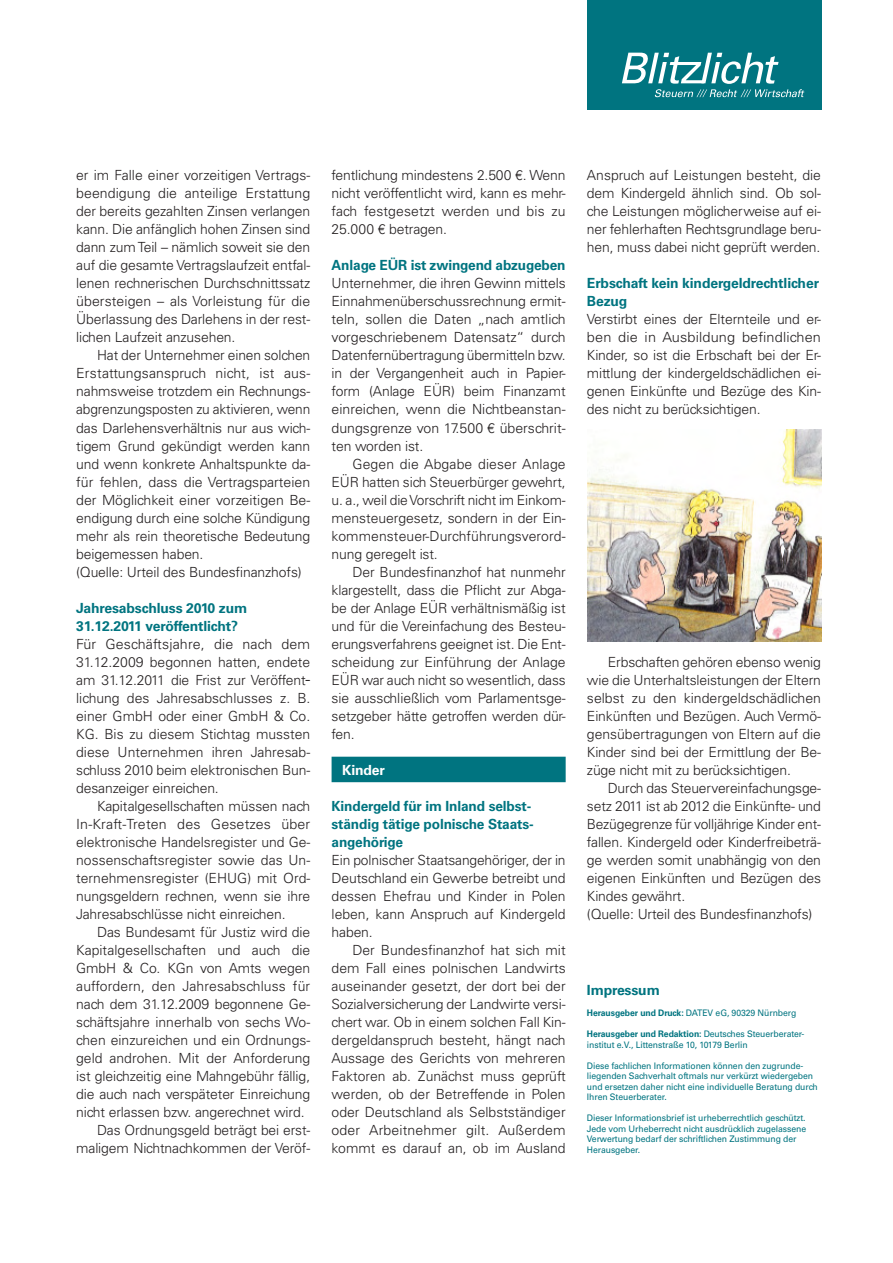
<style>
.page{position:relative;width:893px;height:1263px;background:#fff}
.page>*{position:absolute;margin:0;border:0;box-sizing:border-box;transform-origin:0 0}
.Grundtext{font:300 13.95px/18px "Univers LT Std";letter-spacing:-.01em;color:#231f20;text-align:justify}
.Überschrift{font:700 13.95px/18px "Univers LT Std";letter-spacing:-.01em;color:#007480}
.Rubrikbalken{font:700 13.95px "Univers LT Std";letter-spacing:-.01em;color:#fff}
.t1{font:9px/10.5px "Univers LT Std";letter-spacing:-.01em;color:#007480;scale:.96 1}
.s1{font-weight:700}
</style>
<div class="page">
<div style="left:586px;top:0;width:234px;height:109px;background:#007480"></div>
<svg style="left:622px;top:53px;width:182px;height:44px"></svg>
<div style="left:331px;top:756px;width:234px;height:26px;background:#007480"></div>
<img style="left:587px;top:429px;width:234px;height:212px">
<p class="Grundtext" style="left:76px;top:166px;width:235px">er im Falle einer vorzeitigen Vertrags&shy;beendigung die anteilige Erstattung der bereits gezahlten Zinsen verlangen kann. Die anfänglich hohen Zinsen sind dann zum Teil – nämlich soweit sie den auf die gesamte Vertragslaufzeit entfal&shy;lenen rechnerischen Durchschnittssatz übersteigen – als Vorleistung für die Überlassung des Darlehens in der rest&shy;lichen Laufzeit anzusehen.</p>
<p class="Grundtext" style="left:76px;top:346px;width:235px;text-indent:21px">Hat der Unternehmer einen solchen Erstattungsanspruch nicht, ist aus&shy;nahmsweise trotzdem ein Rechnungs&shy;abgrenzungsposten zu aktivieren, wenn das Darlehensverhältnis nur aus wich&shy;tigem Grund gekündigt werden kann und wenn konkrete Anhaltspunkte da&shy;für fehlen, dass die Vertragsparteien der Möglichkeit einer vorzeitigen Be&shy;endigung durch eine solche Kündigung mehr als rein theoretische Bedeutung beigemessen haben.</p>
<p class="Grundtext" style="left:76px;top:562px;width:227px">(Quelle: Urteil des Bundesfinanzhofs)</p>
<p class="Überschrift" style="left:76px;top:598px;width:172px">Jahresabschluss 2010 zum<br>31.12.2011 veröffentlicht?</p>
<p class="Grundtext" style="left:76px;top:634px;width:235px">Für Geschäftsjahre, die nach dem 31.12.2009 begonnen hatten, endete am 31.12.2011 die Frist zur Veröffent&shy;lichung des Jahresabschlusses z. B. einer GmbH oder einer GmbH &amp; Co.<br>KG. Bis zu diesem Stichtag mussten diese Unternehmen ihren Jahresab&shy;schluss 2010 beim elektronischen Bun&shy;desanzeiger einreichen.</p>
<p class="Grundtext" style="left:76px;top:796px;width:235px;text-indent:21px">Kapitalgesellschaften müssen nach In-Kraft-Treten des Gesetzes über elektronische Handelsregister und Ge&shy;nossenschaftsregister sowie das Un&shy;ternehmensregister (EHUG) mit Ord&shy;nungsgeldern rechnen, wenn sie ihre Jahresabschlüsse nicht einreichen.</p>
<p class="Grundtext" style="left:76px;top:922px;width:235px;text-indent:21px">Das Bundesamt für Justiz wird die Kapitalgesellschaften und auch die GmbH &amp; Co. KGn von Amts wegen auffordern, den Jahresabschluss für nach dem 31.12.2009 begonnene Ge&shy;schäftsjahre innerhalb von sechs Wo&shy;chen einzureichen und ein Ordnungs&shy;geld androhen. Mit der Anforderung ist gleichzeitig eine Mahngebühr fällig, die auch nach verspäteter Einreichung nicht erlassen bzw. angerechnet wird.</p>
<p class="Grundtext" style="left:76px;top:1120px;width:235px;text-align:right">Das Ordnungsgeld beträgt bei erst&shy;maligem Nichtnachkommen der Veröf-</p>
<p class="Grundtext" style="left:331px;top:166px;width:235px">fentlichung mindestens 2.500 €. Wenn nicht veröffentlicht wird, kann es mehr&shy;fach festgesetzt werden und bis zu 25.000 € betragen.</p>
<p class="Überschrift" style="left:331px;top:256px;width:235px">Anlage EÜR ist zwingend abzugeben</p>
<p class="Grundtext" style="left:331px;top:274px;width:235px">Unternehmer, die ihren Gewinn mittels Einnahmenüberschussrechnung ermit&shy;teln, sollen die Daten „nach amtlich vorgeschriebenem Datensatz“ durch Datenfernübertragung übermitteln bzw. in der Vergangenheit auch in Papier&shy;form (Anlage EÜR) beim Finanzamt einreichen, wenn die Nichtbeanstan&shy;dungsgrenze von 17.500 € überschrit&shy;ten worden ist.</p>
<p class="Grundtext" style="left:331px;top:454px;width:235px;text-indent:21px">Gegen die Abgabe dieser Anlage EÜR hatten sich Steuerbürger gewehrt, u. a., weil die Vorschrift nicht im Einkom&shy;mensteuergesetz, sondern in der Ein&shy;kommensteuer-Durchführungsverord&shy;nung geregelt ist.</p>
<p class="Grundtext" style="left:331px;top:562px;width:235px;text-indent:21px">Der Bundesfinanzhof hat nunmehr klargestellt, dass die Pflicht zur Abga&shy;be der Anlage EÜR verhältnismäßig ist und für die Vereinfachung des Besteu&shy;erungsverfahrens geeignet ist. Die Ent&shy;scheidung zur Einführung der Anlage EÜR war auch nicht so wesentlich, dass sie ausschließlich vom Parlamentsge&shy;setzgeber hätte getroffen werden dür&shy;fen.</p>
<p class="Rubrikbalken" style="left:342px;top:761px;width:44px">Kinder</p>
<p class="Überschrift" style="left:331px;top:796px;width:202px">Kindergeld für im Inland selbst&shy;ständig tätige polnische Staats&shy;angehörige</p>
<p class="Grundtext" style="left:331px;top:850px;width:235px">Ein polnischer Staatsangehöriger, der in Deutschland ein Gewerbe betreibt und dessen Ehefrau und Kinder in Polen leben, kann Anspruch auf Kindergeld haben.</p>
<p class="Grundtext" style="left:331px;top:940px;width:235px;text-indent:21px">Der Bundesfinanzhof hat sich mit dem Fall eines polnischen Landwirts auseinander gesetzt, der dort bei der Sozialversicherung der Landwirte versi&shy;chert war. Ob in einem solchen Fall Kin&shy;dergeldanspruch besteht, hängt nach Aussage des Gerichts von mehreren Faktoren ab. Zunächst muss geprüft werden, ob der Betreffende in Polen oder Deutschland als Selbstständiger oder Arbeitnehmer gilt. Außerdem kommt es darauf an, ob im Ausland</p>
<p class="Grundtext" style="left:586px;top:166px;width:235px">Anspruch auf Leistungen besteht, die dem Kindergeld ähnlich sind. Ob sol&shy;che Leistungen möglicherweise auf ei&shy;ner fehlerhaften Rechtsgrundlage beru&shy;hen, muss dabei nicht geprüft werden.</p>
<p class="Überschrift" style="left:586px;top:274px;width:233px">Erbschaft kein kindergeldrechtlicher<br>Bezug</p>
<p class="Grundtext" style="left:586px;top:310px;width:235px">Verstirbt eines der Elternteile und er&shy;ben die in Ausbildung befindlichen Kinder, so ist die Erbschaft bei der Er&shy;mittlung der kindergeldschädlichen ei&shy;genen Einkünfte und Bezüge des Kin&shy;des nicht zu berücksichtigen.</p>
<p class="Grundtext" style="left:586px;top:652px;width:235px;text-indent:21px">Erbschaften gehören ebenso wenig wie die Unterhaltsleistungen der Eltern selbst zu den kindergeldschädlichen Einkünften und Bezügen. Auch Vermö&shy;gensübertragungen von Eltern auf die Kinder sind bei der Ermittlung der Be&shy;züge nicht mit zu berücksichtigen.</p>
<p class="Grundtext" style="left:586px;top:778px;width:235px;text-indent:21px">Durch das Steuervereinfachungsge&shy;setz 2011 ist ab 2012 die Einkünfte- und Bezügegrenze für volljährige Kinder ent&shy;fallen. Kindergeld oder Kinderfreibeträ&shy;ge werden somit unabhängig von den eigenen Einkünften und Bezügen des Kindes gewährt.</p>
<p class="Grundtext" style="left:586px;top:904px;width:227px">(Quelle: Urteil des Bundesfinanzhofs)</p>
<p class="Überschrift" style="left:586px;top:981px;width:74px">Impressum</p>
<p class="t1" style="left:586px;top:1007px;width:219px"><span class="s1">Herausgeber und Druck:</span> DATEV eG, 90329 Nürnberg</p>
<p class="t1" style="left:586px;top:1028px;width:228px"><span class="s1">Herausgeber und Redaktion:</span> Deutsches Steuerberater&shy;institut e.V., Littenstraße 10, 10179 Berlin</p>
<p class="t1" style="left:586px;top:1060px;width:242px">Diese fachlichen Informationen können den zugrunde&shy;liegenden Sachverhalt oftmals nur verkürzt wiedergeben und ersetzen daher nicht eine individuelle Beratung durch Ihren Steuerberater.</p>
<p class="t1" style="left:586px;top:1112px;width:230px">Dieser Informationsbrief ist urheberrechtlich geschützt.<br>Jede vom Urheberrecht nicht ausdrücklich zugelassene Verwertung bedarf der schriftlichen Zustimmung der Herausgeber.</p>
</div>
